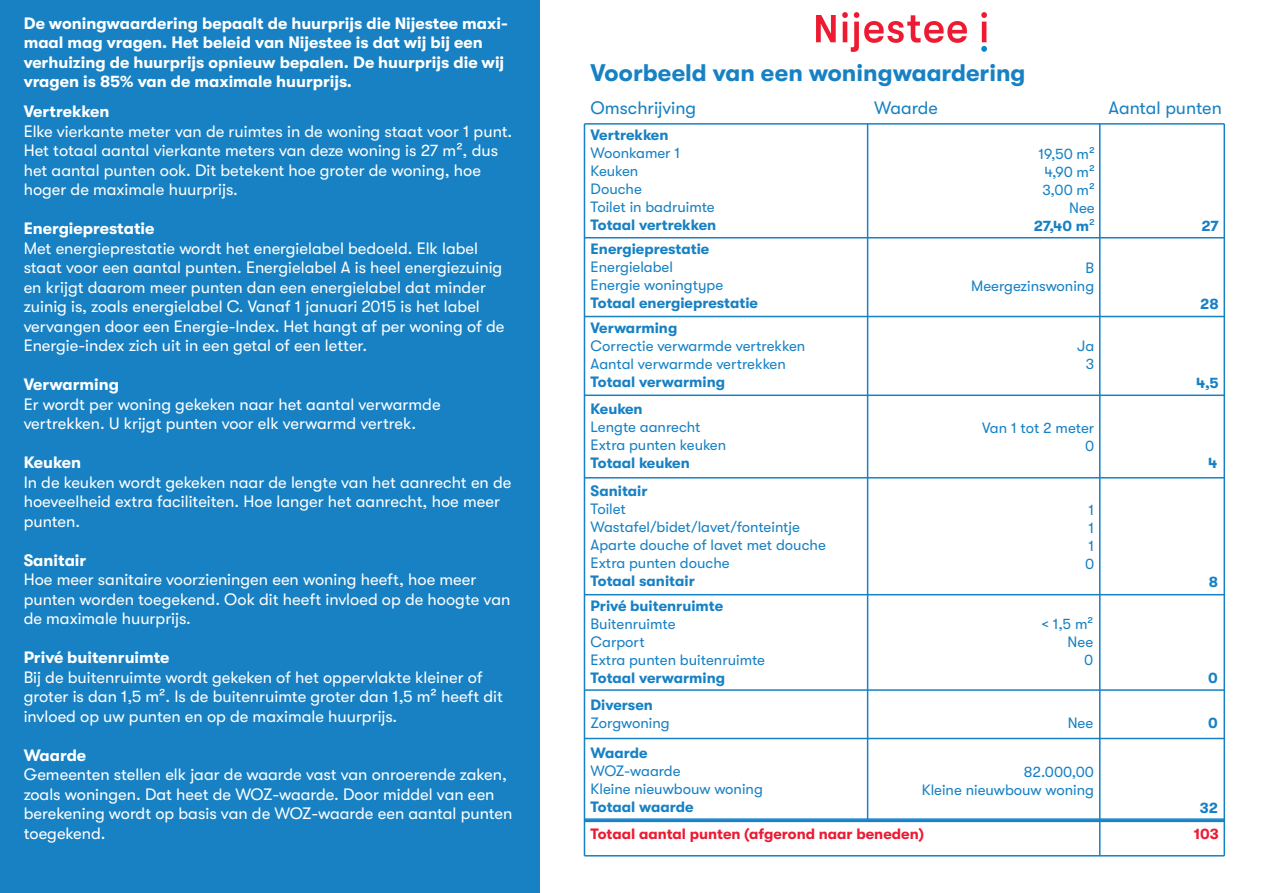
<style>
.page{position:relative;width:1263px;height:893px;background:#fff}
.page>*{position:absolute;margin:0;border:0;box-sizing:border-box;transform-origin:0 0}
.t1{font:700 24px "GT Walsheim";color:#1781c4}
.t2{font:18px "GT Walsheim";color:#1781c4}
.t3{font:16.5px/19.5px "GT Walsheim";color:#fff}
.t4{font:700 16.5px/19.5px "GT Walsheim";color:#fff}
.t5{font:15px/18px "GT Walsheim";color:#1781c4}
.t6{font:700 15px/24px "GT Walsheim";color:#1781c4}
.t7{font:700 15px "GT Walsheim";color:#ed1a33}
.s1{font-weight:700}
</style>
<div class="page">
<div style="left:0;top:0;width:540px;height:893px;background:#1781c4"></div>
<hr style="left:584px;top:123px;width:640px;height:2px;background:#1781c4">
<hr style="left:584px;top:124px;width:1px;height:732px;background:#1781c4">
<hr style="left:867px;top:124px;width:1px;height:697px;background:#1781c4">
<hr style="left:1099px;top:124px;width:1px;height:732px;background:#1781c4">
<hr style="left:1223px;top:124px;width:2px;height:732px;background:#1781c4">
<hr style="left:584px;top:237px;width:640px;height:1px;background:#1781c4">
<hr style="left:584px;top:316px;width:640px;height:1px;background:#1781c4">
<hr style="left:584px;top:395px;width:640px;height:1px;background:#1781c4">
<hr style="left:584px;top:477px;width:640px;height:2px;background:#1781c4">
<hr style="left:584px;top:594px;width:640px;height:1px;background:#1781c4">
<hr style="left:584px;top:689px;width:640px;height:2px;background:#1781c4">
<hr style="left:584px;top:738px;width:640px;height:1px;background:#1781c4">
<hr style="left:584px;top:818px;width:640px;height:2px;background:#1781c4">
<hr style="left:584px;top:820px;width:640px;height:1px;background:#1781c4">
<hr style="left:584px;top:821px;width:640px;height:1px;background:#1781c4">
<hr style="left:584px;top:855px;width:640px;height:1px;background:#1781c4">
<img style="left:817px;top:13px;width:170px;height:38px">
<p class="t4" style="left:24px;top:14px;width:486px">De woningwaardering bepaalt de huurprijs die Nijestee maxi&shy;maal mag vragen. Het beleid van Nijestee is dat wij bij een verhuizing de huurprijs opnieuw bepalen. De huurprijs die wij vragen is 85% van de maximale huurprijs.</p>
<p class="t4" style="left:24px;top:102px;width:87px">Vertrekken</p>
<p class="t3" style="left:24px;top:122px;width:490px">Elke vierkante meter van de ruimtes in de woning staat voor 1 punt.<br>Het totaal aantal vierkante meters van deze woning is 27 m², dus het aantal punten ook. Dit betekent hoe groter de woning, hoe hoger de maximale huurprijs.</p>
<p class="t4" style="left:24px;top:219px;width:132px">Energieprestatie</p>
<p class="t3" style="left:24px;top:239px;width:482px">Met energieprestatie wordt het energielabel bedoeld. Elk label staat voor een aantal punten. Energielabel A is heel energiezuinig en krijgt daarom meer punten dan een energielabel dat minder zuinig is, zoals energielabel C. Vanaf 1 januari 2015 is het label vervangen door een Energie-Index. Het hangt af per woning of de Energie-index zich uit in een getal of een letter.</p>
<p class="t4" style="left:24px;top:375px;width:97px">Verwarming</p>
<p class="t3" style="left:24px;top:395px;width:418px">Er wordt per woning gekeken naar het aantal verwarmde vertrekken. U krijgt punten voor elk verwarmd vertrek.</p>
<p class="t4" style="left:24px;top:453px;width:59px">Keuken</p>
<p class="t3" style="left:24px;top:473px;width:489px">In de keuken wordt gekeken naar de lengte van het aanrecht en de hoeveelheid extra faciliteiten. Hoe langer het aanrecht, hoe meer punten.</p>
<p class="t4" style="left:24px;top:550px;width:64px">Sanitair</p>
<p class="t3" style="left:24px;top:570px;width:488px">Hoe meer sanitaire voorzieningen een woning heeft, hoe meer punten worden toegekend. Ook dit heeft invloed op de hoogte van de maximale huurprijs.</p>
<p class="t4" style="left:24px;top:648px;width:147px">Privé buitenruimte</p>
<p class="t3" style="left:24px;top:668px;width:481px">Bij de buitenruimte wordt gekeken of het oppervlakte kleiner of groter is dan 1,5 m². Is de buitenruimte groter dan 1,5 m² heeft dit invloed op uw punten en op de maximale huurprijs.</p>
<p class="t4" style="left:24px;top:745px;width:64px">Waarde</p>
<p class="t3" style="left:24px;top:765px;width:490px">Gemeenten stellen elk jaar de waarde vast van onroerende zaken, zoals woningen. Dat heet de WOZ-waarde. Door middel van een berekening wordt op basis van de WOZ-waarde een aantal punten toegekend.</p>
<h1 class="t1" style="left:591px;top:59px;width:436px">Voorbeeld van een woningwaardering</h1>
<p class="t2" style="left:591px;top:98px;width:107px">Omschrijving</p>
<p class="t2" style="left:874px;top:98px;width:65px">Waarde</p>
<p class="t2" style="left:1108px;top:98px;width:115px">Aantal punten</p>
<p class="t6" style="left:591px;top:123px;width:79px">Vertrekken</p>
<p class="t5" style="left:591px;top:144px;width:126px">Woonkamer 1<br>Keuken<br>Douche<br>Toilet in badruimte</p>
<p class="t6" style="left:591px;top:213px;width:127px">Totaal vertrekken<br>Energieprestatie</p>
<p class="t5" style="left:591px;top:258px;width:134px">Energielabel<br>Energie woningtype</p>
<p class="t6" style="left:591px;top:291px;width:169px;line-height:24.8px">Totaal energieprestatie<br>Verwarming</p>
<p class="t5" style="left:591px;top:337px;width:216px">Correctie verwarmde vertrekken<br>Aantal verwarmde vertrekken</p>
<p class="t6" style="left:591px;top:368px;width:136px;line-height:27px">Totaal verwarming<br>Keuken</p>
<p class="t5" style="left:591px;top:418px;width:137px">Lengte aanrecht<br>Extra punten keuken</p>
<p class="t6" style="left:591px;top:449px;width:101px;line-height:27.6px">Totaal keuken<br>Sanitair</p>
<p class="t5" style="left:591px;top:500px;width:237px">Toilet<br>Wastafel/bidet/lavet/fonteintje<br>Aparte douche of lavet met douche<br>Extra punten douche</p>
<p class="t6" style="left:591px;top:568px;width:134px;line-height:25.3px">Totaal sanitair<br>Privé buitenruimte</p>
<p class="t5" style="left:591px;top:615px;width:176px">Buitenruimte<br>Carport<br>Extra punten buitenruimte</p>
<p class="t6" style="left:591px;top:664px;width:136px;line-height:27.3px">Totaal verwarming<br>Diversen</p>
<p class="t5" style="left:591px;top:714px;width:81px">Zorgwoning</p>
<p class="t6" style="left:591px;top:741px;width:58px">Waarde</p>
<p class="t5" style="left:591px;top:762px;width:174px">WOZ-waarde<br>Kleine nieuwbouw woning</p>
<p class="t6" style="left:591px;top:795px;width:104px">Totaal waarde</p>
<p class="t7" style="left:590px;top:825px;width:335px">Totaal aantal punten (afgerond naar beneden)</p>
<p class="t5" style="left:1034px;top:145px;width:63px;text-align:right">19,50 m²<br>4,90 m²<br>3,00 m²<br>Nee<br><span class="s1">27,40 m</span>²</p>
<p class="t5" style="left:971px;top:259px;width:125px;text-align:right">B<br>Meergezinswoning</p>
<p class="t5" style="left:1077px;top:337px;width:18px;text-align:center">Ja<br>3</p>
<p class="t5" style="left:982px;top:419px;width:114px;text-align:right">Van 1 tot 2 meter<br>0</p>
<p class="t5" style="left:1085px;top:501px;width:11px;text-align:justify">1<br>1<br>1<br>0</p>
<p class="t5" style="left:1041px;top:615px;width:53px;text-align:right">&lt; 1,5 m²<br>Nee<br>0</p>
<p class="t5" style="left:1068px;top:714px;width:27px">Nee</p>
<p class="t5" style="left:922px;top:763px;width:174px;text-align:right">82.000,00<br>Kleine nieuwbouw woning</p>
<p class="t6" style="left:1201px;top:214px;width:19px">27</p>
<p class="t6" style="left:1200px;top:292px;width:20px">28</p>
<p class="t6" style="left:1196px;top:371px;width:24px">4,5</p>
<p class="t6" style="left:1208px;top:451px;width:11px">4</p>
<p class="t6" style="left:1209px;top:569px;width:11px">8</p>
<p class="t6" style="left:1208px;top:666px;width:11px">0</p>
<p class="t6" style="left:1208px;top:711px;width:11px">0</p>
<p class="t6" style="left:1200px;top:796px;width:20px">32</p>
<p class="t7" style="left:1194px;top:825px;width:27px">103</p>
</div>
